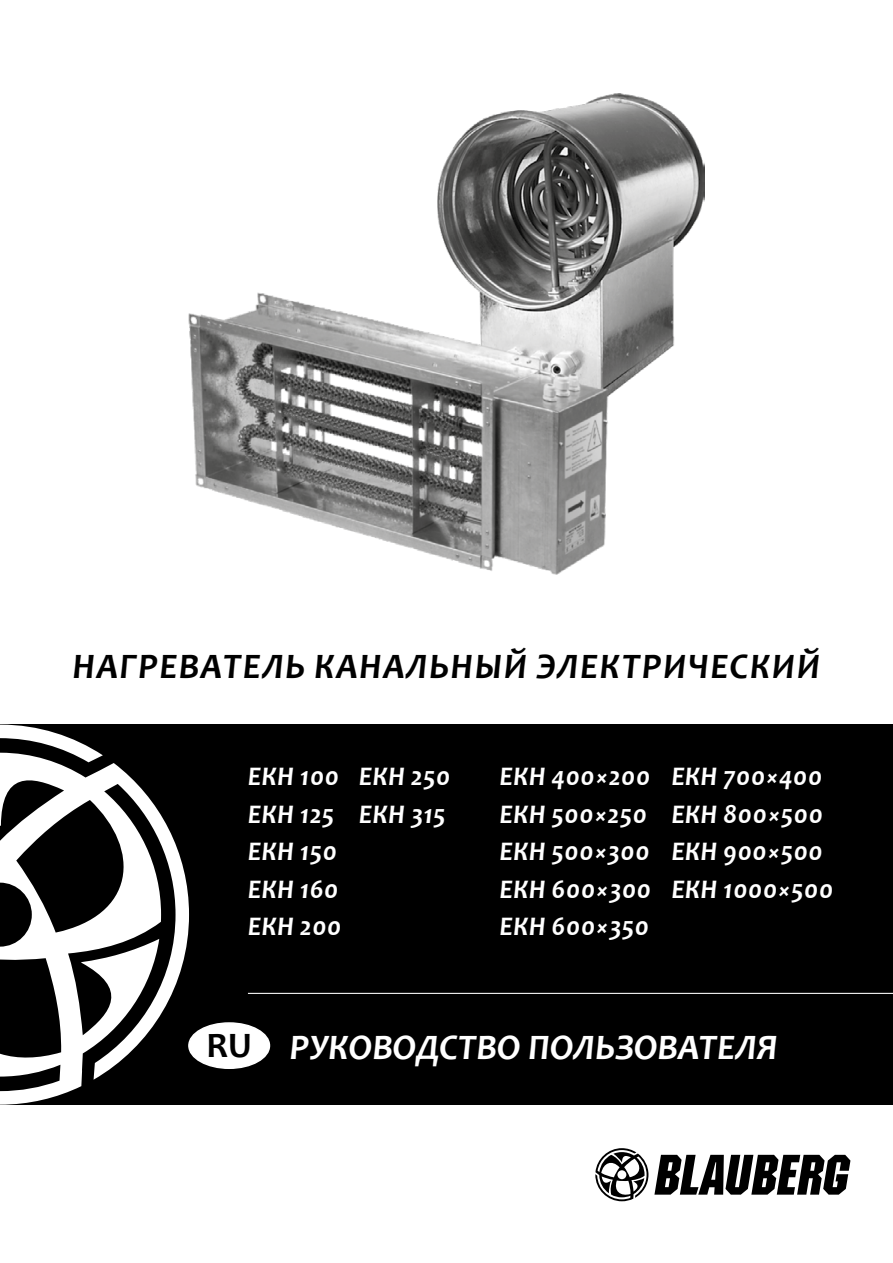
<style>
.page{position:relative;width:893px;height:1263px;background:#fff}
.page>*{position:absolute;margin:0;border:0;box-sizing:border-box;transform-origin:0 0}
.t1{font:italic 700 36px "Candara";letter-spacing:.04em;color:#000}
.t2{font:italic 700 36px "Candara";color:#fff}
.t3{font:italic 700 27px/37.5px "Candara";color:#fff}
.s1{font-style:normal;color:#000}
</style>
<div class="page">
<div style="left:0;top:724px;width:893px;height:381px;background:#000"></div>
<hr style="left:248px;top:993px;width:645px;height:1px;background:#fff">
<svg style="left:0;top:724px;width:189px;height:381px"></svg>
<svg style="left:654px;top:1155px;width:196px;height:40px"></svg>
<svg style="left:595px;top:1148px;width:53px;height:53px"></svg>
<img style="left:188px;top:94px;width:517px;height:481px">
<div style="left:189px;top:1023px;width:80px;height:45px;background:#fff;border-radius:50%"></div>
<div style="left:188px;top:1022px;width:82px;height:47px;border:2px solid #fff;border-radius:50%"></div>
<h1 class="t1" style="left:72px;top:643px;width:749px">Нагреватель канальный электрический</h1>
<p class="t3" style="left:248px;top:757px;width:95px">ЕКН 100<br>ЕКН 125<br>ЕКН 150<br>ЕКН 160<br>ЕКН 200</p>
<p class="t3" style="left:359px;top:757px;width:93px">ЕКН 250<br>ЕКН 315</p>
<p class="t3" style="left:500px;top:757px;width:153px">ЕКН 400×200<br>ЕКН 500×250<br>ЕКН 500×300<br>ЕКН 600×300<br>ЕКН 600×350</p>
<p class="t3" style="left:671px;top:757px;width:164px">ЕКН 700×400<br>ЕКН 800×500<br>ЕКН 900×500<br>ЕКН 1000×500</p>
<h1 class="t2" style="left:207px;top:1024px;width:472px"><span class="s1">RU</span> РУКОВОДСТВО ПОЛЬЗОВАТЕЛ</h1>
<h1 class="t2" style="left:757px;top:1024px;width:23px">Я</h1>
</div>
